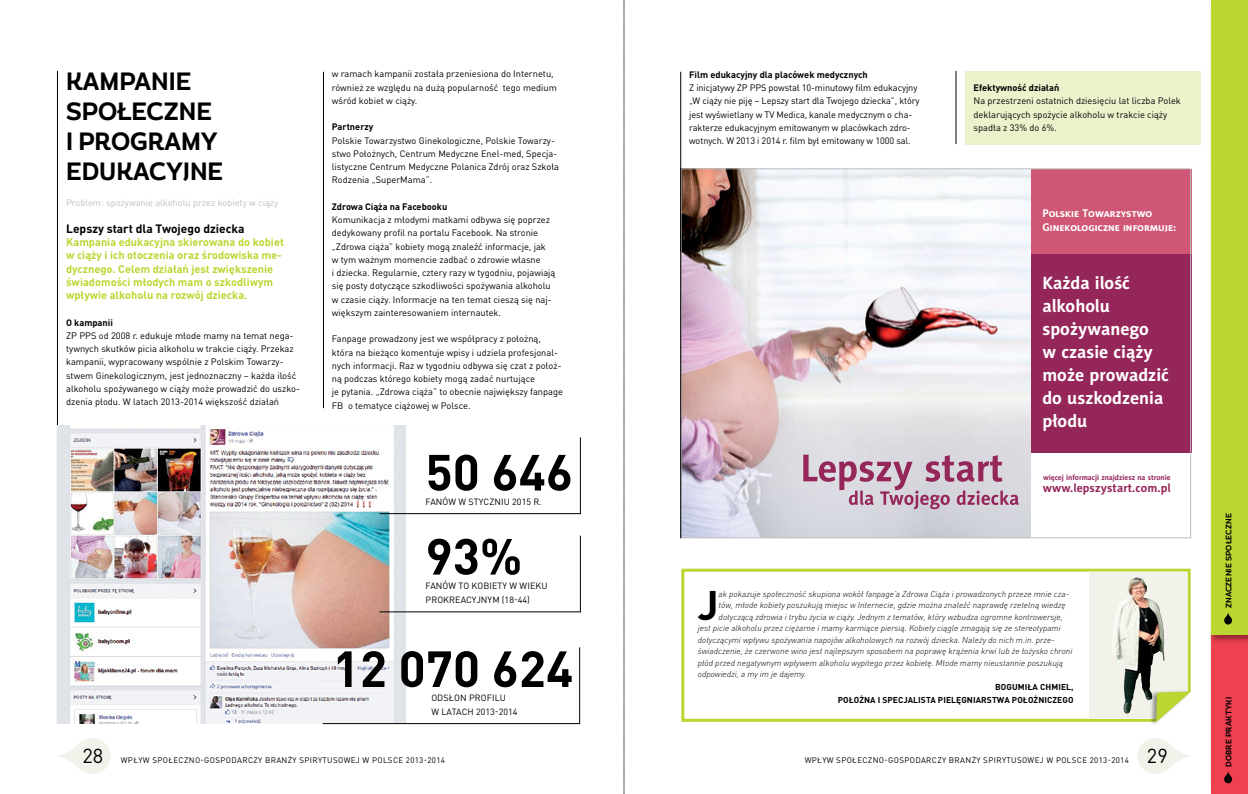
<style>
.page{position:relative;width:1248px;height:794px;background:#fff}
.page>*{position:absolute;margin:0;border:0;box-sizing:border-box;transform-origin:0 0}
.t1{font:700 50px "DIN Pro Pl";color:#000}
.t2{font:700 40.8px "DIN Pro Pl";color:#000}
.t3{font:700 25px/30px "Magallanes Cond";color:#000}
.t4{font:20px "DIN Pro Pl";color:#000}
.t5{font:700 17.9px/23.1px "Naomi Sans EFN";color:#fff}
.t6{font:700 12px "DIN Pro Pl";color:#000}
.t7{font:700 11.9px "Naomi Sans EFN";letter-spacing:.01em;color:#95265a}
.t8{font:700 11.3px/13.5px "Naomi Sans EFN";color:#fff}
.t9{font:700 11px/13.3px "DIN Pro Pl";color:#bcd631}
.t10{font:9.2px/13.2px "DIN Pro Pl";color:#000}
.t11{font:700 9.2px "DIN Pro Pl";color:#000}
.t12{font:9.2px "DIN Pro Pl";color:#bcbec0}
.t13{font:9px/14px "DIN Pro Pl";letter-spacing:.01em;color:#000}
.t14{font:italic 300 8.5px "DIN Pro Pl";color:#000}
.t15{font:700 8.5px/13px "DIN Pro Pl";letter-spacing:.01em;color:#000;text-align:right}
.t16{font:8px "DIN Pro Pl";letter-spacing:.045em;color:#000}
.t17{font:700 8px "Magallanes Cond";letter-spacing:.02em;color:#000}
.t18{font:700 7.5px "Naomi Sans EFN";color:#95265a}
</style>
<div class="page">
<svg style="left:1137px;top:738px;width:53px;height:36px"></svg>
<svg style="left:58px;top:738px;width:53px;height:36px"></svg>
<div style="left:1208px;top:627px;width:39px;height:167px;background:#fafafa"></div>
<div style="left:1210px;top:635px;width:37px;height:159px;background:#ef4050"></div>
<svg style="left:1224px;top:771px;width:7px;height:12px"></svg>
<div style="left:1207px;top:474px;width:40px;height:170px;background:#000;opacity:.4"></div>
<div style="left:1210px;top:476px;width:37px;height:159px;background:#bcd631"></div>
<div style="left:1207px;top:315px;width:40px;height:170px;background:#fcfcfc"></div>
<svg style="left:1224px;top:612px;width:7px;height:12px"></svg>
<svg style="left:623px;top:0;width:2px;height:794px"></svg>
<div style="left:964px;top:71px;width:236px;height:74px;background:#ecf2cb"></div>
<hr style="left:323px;top:72px;width:1px;height:336px;background:#000">
<hr style="left:57px;top:71px;width:1px;height:652px;background:#000">
<div style="left:1210px;top:0;width:37px;height:499px;background:#bcd631"></div>
<svg style="left:681px;top:568px;width:510px;height:154px"></svg>
<div style="left:1148px;top:690px;width:41px;height:37px;background:#000;opacity:.4"></div>
<svg style="left:1088px;top:571px;width:102px;height:151px"></svg>
<img style="left:58px;top:425px;width:347px;height:298px">
<hr style="left:379px;top:513px;width:201px;height:1px;background:#000">
<hr style="left:379px;top:611px;width:201px;height:1px;background:#000">
<hr style="left:580px;top:535px;width:1px;height:77px;background:#000">
<hr style="left:579px;top:647px;width:1px;height:77px;background:#000">
<hr style="left:580px;top:437px;width:1px;height:77px;background:#000">
<hr style="left:322px;top:723px;width:258px;height:1px;background:#000">
<img style="left:682px;top:170px;width:348px;height:366px">
<svg style="left:803px;top:455px;width:215px;height:54px"></svg>
<div style="left:1030px;top:253px;width:161px;height:199px;background:#95265a"></div>
<div style="left:1030px;top:169px;width:161px;height:84px;background:#cf5674"></div>
<hr style="left:680px;top:72px;width:1px;height:466px;background:#000">
<hr style="left:955px;top:71px;width:1px;height:73px;background:#000">
<h3 class="t3" style="left:66px;top:67px;width:158px">KAMPANIE<br>SPOŁECZNE<br>I PROGRAMY<br>EDUKACYJNE</h3>
<p class="t12" style="left:66px;top:197px;width:214px">Problem: spożywanie alkoholu przez kobiety w ciąży</p>
<h3 class="t6" style="left:66px;top:220px;width:180px">Lepszy start dla Twojego dziecka</h3>
<p class="t9" style="left:66px;top:235px;width:219px">Kampania edukacyjna skierowana do kobiet w ciąży i ich otoczenia oraz środowiska me&shy;dycznego. Celem działań jest zwiększenie świadomości młodych mam o szkodliwym wpływie alkoholu na rozwój dziecka.</p>
<p class="t11" style="left:66px;top:316px;width:48px">O kampanii</p>
<p class="t10" style="left:66px;top:329px;width:235px">ZP PPS od 2008 r. edukuje młode mamy na temat nega&shy;tywnych skutków picia alkoholu w trakcie ciąży. Przekaz kampanii, wypracowany wspólnie z Polskim Towarzy&shy;stwem Ginekologicznym, jest jednoznaczny – każda ilość alkoholu spożywanego w ciąży może prowadzić do uszko&shy;dzenia płodu. W latach 2013-2014 większość działań</p>
<p class="t10" style="left:332px;top:67px;width:226px">w ramach kampanii została przeniesiona do Internetu, również ze względu na dużą popularność tego medium wśród kobiet w ciąży.</p>
<p class="t11" style="left:332px;top:121px;width:43px">Partnerzy</p>
<p class="t10" style="left:332px;top:133px;width:229px">Polskie Towarzystwo Ginekologiczne, Polskie Towarzy&shy;stwo Położnych, Centrum Medyczne Enel-med, Specja&shy;listyczne Centrum Medyczne Polanica Zdrój oraz Szkoła Rodzenia „SuperMama”.</p>
<p class="t11" style="left:332px;top:200px;width:117px">Zdrowa Ciąża na Facebooku</p>
<p class="t10" style="left:332px;top:213px;width:225px">Komunikacja z młodymi matkami odbywa się poprzez dedykowany profil na portalu Facebook. Na stronie „Zdrowa ciąża” kobiety mogą znaleźć informacje, jak<br>w tym ważnym momencie zadbać o zdrowie własne<br>i dziecka. Regularnie, cztery razy w tygodniu, pojawiają się posty dotyczące szkodliwości spożywania alkoholu w czasie ciąży. Informacje na ten temat cieszą się naj&shy;większym zainteresowaniem internautek.</p>
<p class="t10" style="left:332px;top:332px;width:232px">Fanpage prowadzony jest we współpracy z położną, która na bieżąco komentuje wpisy i udziela profesjonal&shy;nych informacji. Raz w tygodniu odbywa się czat z położ&shy;ną podczas którego kobiety mogą zadać nurtujące<br>je pytania. „Zdrowa ciąża” to obecnie największy fanpage FB o tematyce ciążowej w Polsce.</p>
<h1 class="t1" style="left:425px;top:439px;width:149px">50 646</h1>
<p class="t13" style="left:425px;top:494px;width:118px">FANÓW W STYCZNIU 2015 R.</p>
<h1 class="t1" style="left:425px;top:523px;width:98px">93%</h1>
<p class="t13" style="left:425px;top:578px;width:123px">FANÓW TO KOBIETY W WIEKU<br>PROKREACYJNYM (18-44)</p>
<h1 class="t1" style="left:332px;top:636px;width:242px">12 070 624</h1>
<p class="t13" style="left:431px;top:690px;width:88px">ODSŁON PROFILU<br>W LATACH 2013-2014</p>
<p class="t11" style="left:689px;top:69px;width:180px">Film edukacyjny dla placówek medycznych</p>
<p class="t10" style="left:689px;top:81px;width:232px">Z inicjatywy ZP PPS powstał 10-minutowy film edukacyjny „W ciąży nie piję – Lepszy start dla Twojego dziecka”, który jest wyświetlany w TV Medica, kanale medycznym o cha&shy;rakterze edukacyjnym emitowanym w placówkach zdro&shy;wotnych. W 2013 i 2014 r. film był emitowany w 1000 sal.</p>
<p class="t11" style="left:973px;top:82px;width:87px">Efektywność działań</p>
<p class="t10" style="left:973px;top:94px;width:209px">Na przestrzeni ostatnich dziesięciu lat liczba Polek deklarujących spożycie alkoholu w trakcie ciąży spadła z 33% do 6%.</p>
<p class="t8" style="left:1042px;top:206px;width:135px">Polskie Towarzystwo<br>Ginekologiczne informuje:</p>
<h3 class="t5" style="left:1042px;top:271px;width:128px">Każda ilość alkoholu spożywanego<br>w czasie ciąży może prowadzić do uszkodzenia płodu</h3>
<p class="t18" style="left:1042px;top:473px;width:129px">więcej informacji znajdziesz na stronie</p>
<p class="t7" style="left:1042px;top:481px;width:129px">www.lepszystart.com.pl</p>
<h2 class="t2" style="left:697px;top:578px;width:22px">J</h2>
<p class="t14" style="left:718px;top:588px;width:352px">ak pokazuje społeczność skupiona wokół fanpage’a Zdrowa Ciąża i prowadzonych przeze mnie cza-</p>
<p class="t14" style="left:718px;top:600px;width:348px">tów, młode kobiety poszukują miejsc w Internecie, gdzie można znaleźć naprawdę rzetelną wiedzę</p>
<p class="t14" style="left:718px;top:611px;width:345px">dotyczącą zdrowia i trybu życia w ciąży. Jednym z tematów, który wzbudza ogromne kontrowersje,</p>
<p class="t14" style="left:697px;top:623px;width:364px">jest picie alkoholu przez ciężarne i mamy karmiące piersią. Kobiety ciągle zmagają się ze stereotypami</p>
<p class="t14" style="left:697px;top:634px;width:358px">dotyczącymi wpływu spożywania napojów alkoholowych na rozwój dziecka. Należy do nich m.in. prze-</p>
<p class="t14" style="left:697px;top:646px;width:376px">świadczenie, że czerwone wino jest najlepszym sposobem na poprawę krążenia krwi lub że łożysko chroni</p>
<p class="t14" style="left:697px;top:657px;width:367px">płód przed negatywnym wpływem alkoholu wypitego przez kobietę. Młode mamy nieustannie poszukują</p>
<p class="t14" style="left:697px;top:669px;width:110px">odpowiedzi, a my im je dajemy.</p>
<p class="t15" style="left:837px;top:680px;width:237px">BOGUMIŁA CHMIEL,<br>POŁOŻNA I SPECJALISTA PIELĘGNIARSTWA POŁOŻNICZEGO</p>
<h3 class="t4" style="left:82px;top:743px;width:22px">28</h3>
<p class="t16" style="left:121px;top:754px;width:326px">WPŁYW SPOŁECZNO-GOSPODARCZY BRANŻY SPIRYTUSOWEJ W POLSCE 2013-2014</p>
<p class="t16" style="left:804px;top:754px;width:326px">WPŁYW SPOŁECZNO-GOSPODARCZY BRANŻY SPIRYTUSOWEJ W POLSCE 2013-2014</p>
<h3 class="t4" style="left:1146px;top:743px;width:22px">29</h3>
<p class="t17" style="left:1223px;top:608px;width:96px;rotate:-90deg">ZNACZENIE SPOŁECZNE</p>
<p class="t17" style="left:1223px;top:767px;width:72px;rotate:-90deg">DOBRE PRAKTYKI</p>
</div>
